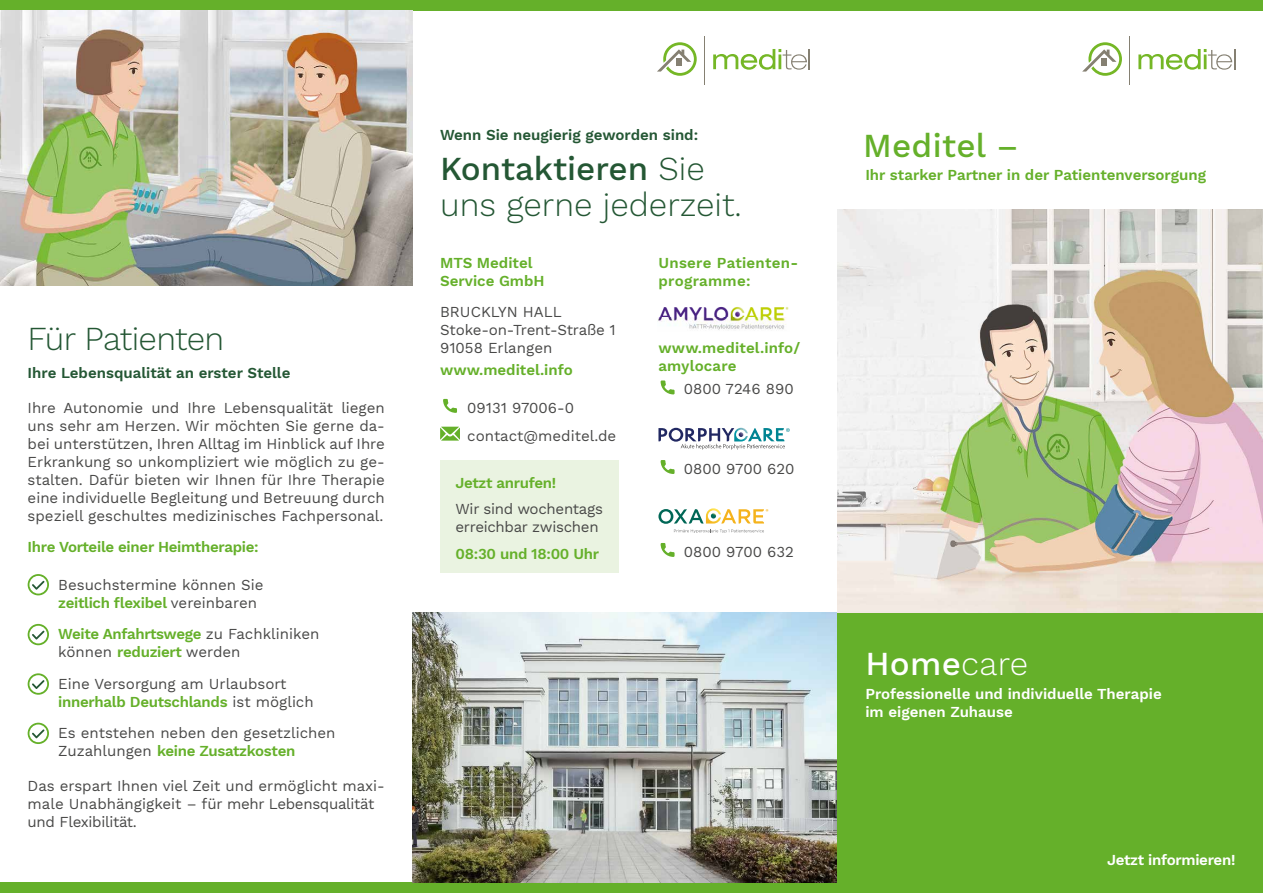
<style>
.page{position:relative;width:1263px;height:893px;background:#fff}
.page>*{position:absolute;margin:0;border:0;box-sizing:border-box;transform-origin:0 0}
.t1{font:300 33px/36px "Work Sans";color:#245734}
.t2{font:300 33px "Work Sans";letter-spacing:-.02em;color:#245734}
.t3{font:500 33px "Work Sans";letter-spacing:.01em;color:#65b02a}
.t4{font:500 33px "Work Sans";color:#fff}
.t5{font:15px/18px "Work Sans";color:#484847}
.t6{font:600 15px/18px "Work Sans";letter-spacing:-.02em;color:#65b02a}
.t7{font:600 15px/18px "Work Sans";color:#65b02a}
.t8{font:600 15px "Work Sans";color:#245734}
.t9{font:600 15px/18px "Work Sans";color:#fff}
.t10{font:15px/18px "Work Sans";letter-spacing:-.02em;color:#484847}
.t11{font:600 15px/18px "Work Sans";letter-spacing:.02em;color:#65b02a}
.t12{font:600 15px "Work Sans";letter-spacing:-.02em;color:#fff}
.s1{font-weight:600;color:#65b02a}
.s2{font-weight:400;color:#484847}
.s3{font-weight:500}
.s4{font-weight:300}
</style>
<div class="page">
<div style="left:0;top:882px;width:1263px;height:11px;background:#65b02a"></div>
<div style="left:0;top:0;width:1263px;height:11px;background:#65b02a"></div>
<img style="left:412px;top:612px;width:426px;height:270px">
<div style="left:440px;top:460px;width:178px;height:112px;background:#eaf3e1"></div>
<div style="left:838px;top:612px;width:425px;height:281px;background:#65b02a"></div>
<img style="left:838px;top:210px;width:425px;height:402px">
<img style="left:0;top:11px;width:412px;height:275px">
<svg style="left:1138px;top:49px;width:97px;height:21px"></svg>
<svg style="left:1082px;top:42px;width:40px;height:34px"></svg>
<hr style="left:1129px;top:36px;width:1px;height:49px;background:#858072">
<svg style="left:713px;top:49px;width:97px;height:21px"></svg>
<svg style="left:657px;top:42px;width:40px;height:34px"></svg>
<hr style="left:704px;top:36px;width:1px;height:49px;background:#858072">
<svg style="left:28px;top:574px;width:21px;height:21px"></svg>
<svg style="left:28px;top:624px;width:21px;height:21px"></svg>
<svg style="left:28px;top:673px;width:21px;height:22px"></svg>
<svg style="left:28px;top:723px;width:21px;height:21px"></svg>
<svg style="left:443px;top:399px;width:14px;height:14px"></svg>
<svg style="left:440px;top:427px;width:20px;height:14px"></svg>
<svg style="left:661px;top:380px;width:13px;height:14px"></svg>
<svg style="left:661px;top:460px;width:13px;height:14px"></svg>
<svg style="left:661px;top:543px;width:13px;height:14px"></svg>
<svg style="left:658px;top:428px;width:132px;height:22px"></svg>
<svg style="left:658px;top:508px;width:110px;height:25px"></svg>
<img style="left:658px;top:306px;width:131px;height:24px">
<h1 class="t2" style="left:28px;top:319px;width:198px">Für Patienten</h1>
<p class="t8" style="left:28px;top:364px;width:264px">Ihre Lebensqualität an erster Stelle</p>
<p class="t5" style="left:28px;top:399px;width:359px;text-align:justify">Ihre Autonomie und Ihre Lebensqualität liegen uns sehr am Herzen. Wir möchten Sie gerne da&shy;bei unterstützen, Ihren Alltag im Hinblick auf Ihre Erkrankung so unkompliziert wie möglich zu ge&shy;stalten. Dafür bieten wir Ihnen für Ihre Therapie eine individuelle Begleitung und Betreuung durch speziell geschultes medizinisches Fachpersonal.</p>
<p class="t6" style="left:28px;top:538px;width:233px">Ihre Vorteile einer Heimtherapie:</p>
<p class="t5" style="left:58px;top:576px;width:207px">Besuchstermine können Sie <span class="s1">zeitlich flexibel</span> vereinbaren</p>
<p class="t6" style="left:58px;top:626px;width:263px">Weite Anfahrtswege <span class="s2">zu Fachkliniken können</span> reduziert <span class="s2">werden</span></p>
<p class="t5" style="left:58px;top:675px;width:257px">Eine Versorgung am Urlaubsort <span class="s1">innerhalb Deutschlands</span> ist möglich</p>
<p class="t5" style="left:58px;top:725px;width:279px">Es entstehen neben den gesetzlichen<br>Zuzahlungen <span class="s1">keine Zusatzkosten</span></p>
<p class="t5" style="left:28px;top:777px;width:359px">Das erspart Ihnen viel Zeit und ermöglicht maxi&shy;male Unabhängigkeit – für mehr Lebensqualität und Flexibilität.</p>
<p class="t8" style="left:440px;top:126px;width:260px">Wenn Sie neugierig geworden sind:</p>
<h1 class="t1" style="left:440px;top:152px;width:303px"><span class="s3">Kontaktieren</span> Sie uns gerne jederzeit.</h1>
<p class="t7" style="left:440px;top:254px;width:106px">MTS Meditel<br>Service GmbH</p>
<p class="t5" style="left:440px;top:303px;width:177px">BRUCKLYN HALL<br>Stoke- on-Trent-Straße 1<br>91058 Erlangen</p>
<p class="t7" style="left:440px;top:361px;width:134px">www.meditel.info</p>
<p class="t5" style="left:467px;top:395px;width:150px;line-height:27.8px">09131 97006-0 contact@meditel.de</p>
<p class="t6" style="left:455px;top:474px;width:102px">Jetzt anrufen!</p>
<p class="t10" style="left:455px;top:501px;width:149px">Wir sind wochentags erreichbar zwischen</p>
<p class="t6" style="left:455px;top:545px;width:145px">08:30 und 18:00 Uhr</p>
<p class="t11" style="left:658px;top:254px;width:141px">Unsere Patienten&shy;programme:</p>
<p class="t7" style="left:658px;top:339px;width:143px">www.meditel.info/ amylocare</p>
<p class="t5" style="left:684px;top:381px;width:111px">0800 7246 890</p>
<p class="t5" style="left:684px;top:460px;width:112px">0800 9700 620</p>
<p class="t5" style="left:684px;top:543px;width:112px">0800 9700 632</p>
<h1 class="t3" style="left:863px;top:126px;width:157px">Meditel –</h1>
<p class="t7" style="left:865px;top:167px;width:342px">Ihr starker Partner in der Patientenversorgung</p>
<h1 class="t4" style="left:865px;top:645px;width:164px">Home<span class="s4">care</span></h1>
<p class="t9" style="left:865px;top:685px;width:298px">Professionelle und individuelle Therapie im eigenen Zuhause</p>
<p class="t12" style="left:1107px;top:851px;width:130px">Jetzt informieren!</p>
</div>
